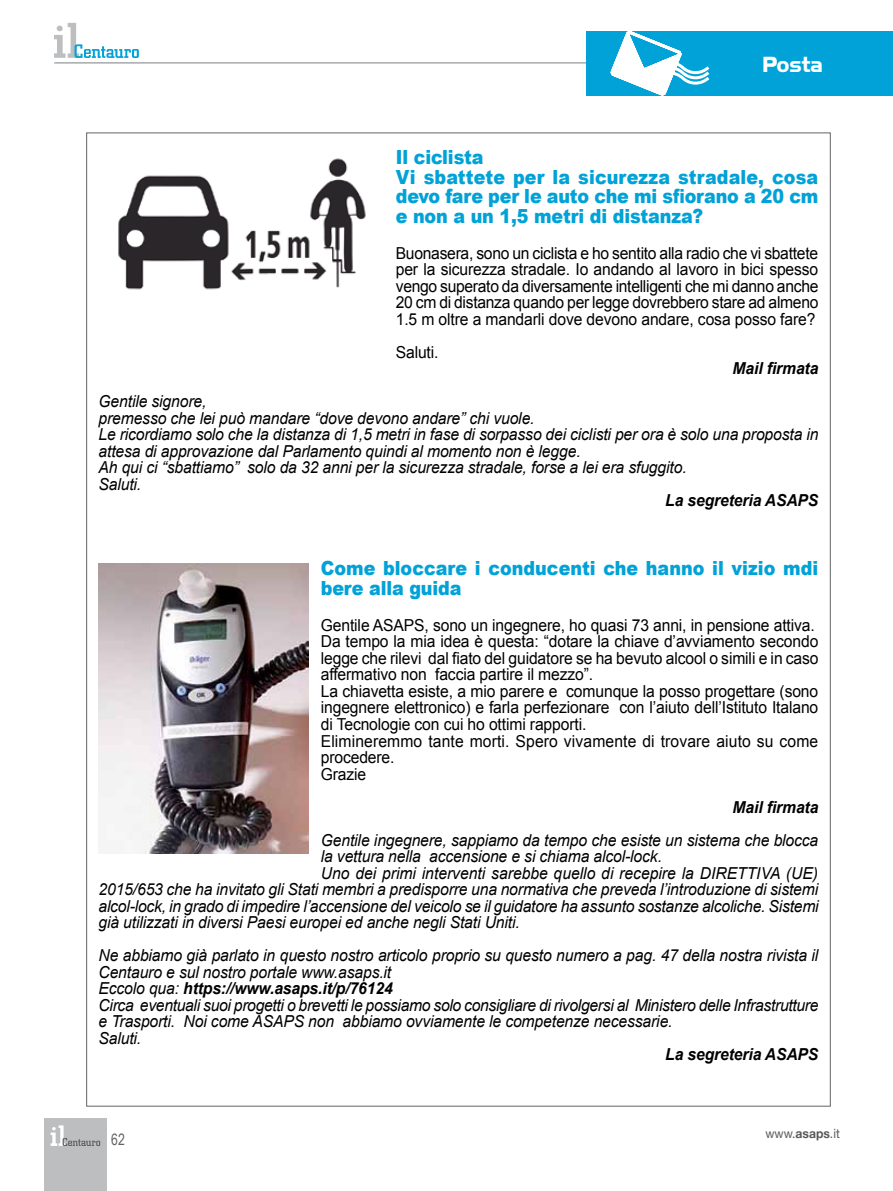
<style>
.page{position:relative;width:893px;height:1191px;background:#fff}
.page>*{position:absolute;margin:0;border:0;box-sizing:border-box;transform-origin:0 0}
.t1{font:900 19.5px/19.5px "Arial";color:#00a2d7;scale:.9 1}
.t2{font:700 19.5px "Highland Gothic FLF";letter-spacing:-.01em;color:#fff}
.t3{font:italic 16.5px/16.5px "Arial";letter-spacing:-.01em;color:#000;scale:.95 1}
.t4{font:16.5px/16.5px "Arial";letter-spacing:-.01em;color:#000;text-align:justify;scale:.95 1}
.t5{font:italic 700 16.5px "Arial";letter-spacing:-.01em;color:#000;scale:.95 1}
.t6{font:15.75px "Arial Narrow";color:#636466;scale:.95 1}
.t7{font:12.75px "Helvetica Neue";color:#58595b;scale:.95 1}
.s1{font-weight:700}
</style>
<div class="page">
<hr style="left:54px;top:62px;width:566px;height:2px;background:#a7a9ac">
<svg style="left:54px;top:23px;width:85px;height:35px"></svg>
<div style="left:45px;top:1118px;width:62px;height:73px;background:#bcbec0"></div>
<svg style="left:51px;top:1125px;width:49px;height:21px"></svg>
<div style="left:587px;top:31px;width:306px;height:65px;background:#00a2d7"></div>
<svg style="left:610px;top:31px;width:100px;height:65px"></svg>
<img style="left:118px;top:158px;width:248px;height:132px">
<img style="left:99px;top:563px;width:209px;height:290px">
<p class="t2" style="left:763px;top:51px;width:61px">Posta</p>
<p class="t1" style="left:396px;top:147px;width:471px">Il ciclista<br>Vi sbattete per la sicurezza stradale, cosa devo fare per le auto che mi sfiorano a 20 cm e non a un 1,5 metri di distanza?</p>
<p class="t4" style="left:396px;top:245px;width:446px">Buonasera, sono un ciclista e ho sentito alla radio che vi sbattete per la sicurezza stradale. Io andando al lavoro in bici spesso vengo superato da diversamente intelligenti che mi danno anche 20 cm di distanza quando per legge dovrebbero stare ad almeno 1.5 m oltre a mandarli dove devono andare, cosa posso fare?</p>
<p class="t4" style="left:396px;top:344px;width:47px">Saluti.</p>
<p class="t5" style="left:733px;top:357px;width:92px">Mail firmata</p>
<p class="t3" style="left:99px;top:393px;width:759px">Gentile signore,<br>premesso che lei può mandare “dove devono andare” chi vuole.<br>Le ricordiamo solo che la distanza di 1,5 metri in fase di sorpasso dei ciclisti per ora è solo una proposta in attesa di approvazione dal Parlamento quindi al momento non è legge.<br>Ah qui ci “sbattiamo” solo da 32 anni per la sicurezza stradale, forse a lei era sfuggito.<br>Saluti.</p>
<p class="t5" style="left:665px;top:489px;width:163px">La segreteria ASAPS</p>
<p class="t1" style="left:321px;top:558px;width:554px">Come bloccare i conducenti che hanno il vizio mdi bere alla guida</p>
<p class="t4" style="left:321px;top:617px;width:526px;text-align:left">Gentile ASAPS, sono un ingegnere, ho quasi 73 anni, in pensione attiva.<br>Da tempo la mia idea è questa: “dotare la chiave d’avviamento secondo legge che rilevi dal fiato del guidatore se ha bevuto alcool o simili e in caso affermativo non faccia partire il mezzo”.<br>La chiavetta esiste, a mio parere e comunque la posso progettare (sono ingegnere elettronico) e farla perfezionare con l’aiuto dell’Istituto Italano di Tecnologie con cui ho ottimi rapporti.<br>Elimineremmo tante morti. Spero vivamente di trovare aiuto su come procedere.<br>Grazie</p>
<p class="t5" style="left:733px;top:795px;width:92px">Mail firmata</p>
<p class="t3" style="left:321px;top:831px;width:525px">Gentile ingegnere, sappiamo da tempo che esiste un sistema che blocca</p>
<p class="t3" style="left:321px;top:848px;width:361px">la vettura nella accensione e si chiama alcol-lock.</p>
<p class="t3" style="left:321px;top:864px;width:525px">Uno dei primi interventi sarebbe quello di recepire la DIRETTIVA (UE)</p>
<p class="t3" style="left:99px;top:881px;width:759px">2015/653 che ha invitato gli Stati membri a predisporre una normativa che preveda l’introduzione di sistemi</p>
<p class="t3" style="left:99px;top:897px;width:760px">alcol-lock, in grado di impedire l’accensione del veicolo se il guidatore ha assunto sostanze alcoliche. Sistemi</p>
<p class="t3" style="left:99px;top:914px;width:445px">già utilizzati in diversi Paesi europei ed anche negli Stati Uniti.</p>
<p class="t3" style="left:99px;top:947px;width:759px">Ne abbiamo già parlato in questo nostro articolo proprio su questo numero a pag. 47 della nostra rivista il Centauro e sul nostro portale www.asaps.it<br>Eccolo qua: <span class="s1">https://www.asaps.it/p/76124<br></span>Circa eventuali suoi progetti o brevetti le possiamo solo consigliare di rivolgersi al Ministero delle Infrastrutture e Trasporti. Noi come ASAPS non abbiamo ovviamente le competenze necessarie.<br>Saluti.</p>
<p class="t5" style="left:665px;top:1043px;width:163px">La segreteria ASAPS</p>
<p class="t6" style="left:111px;top:1127px;width:16px">62</p>
<p class="t7" style="left:765px;top:1126px;width:80px">www.<span class="s1">asaps</span>.it</p>
</div>
